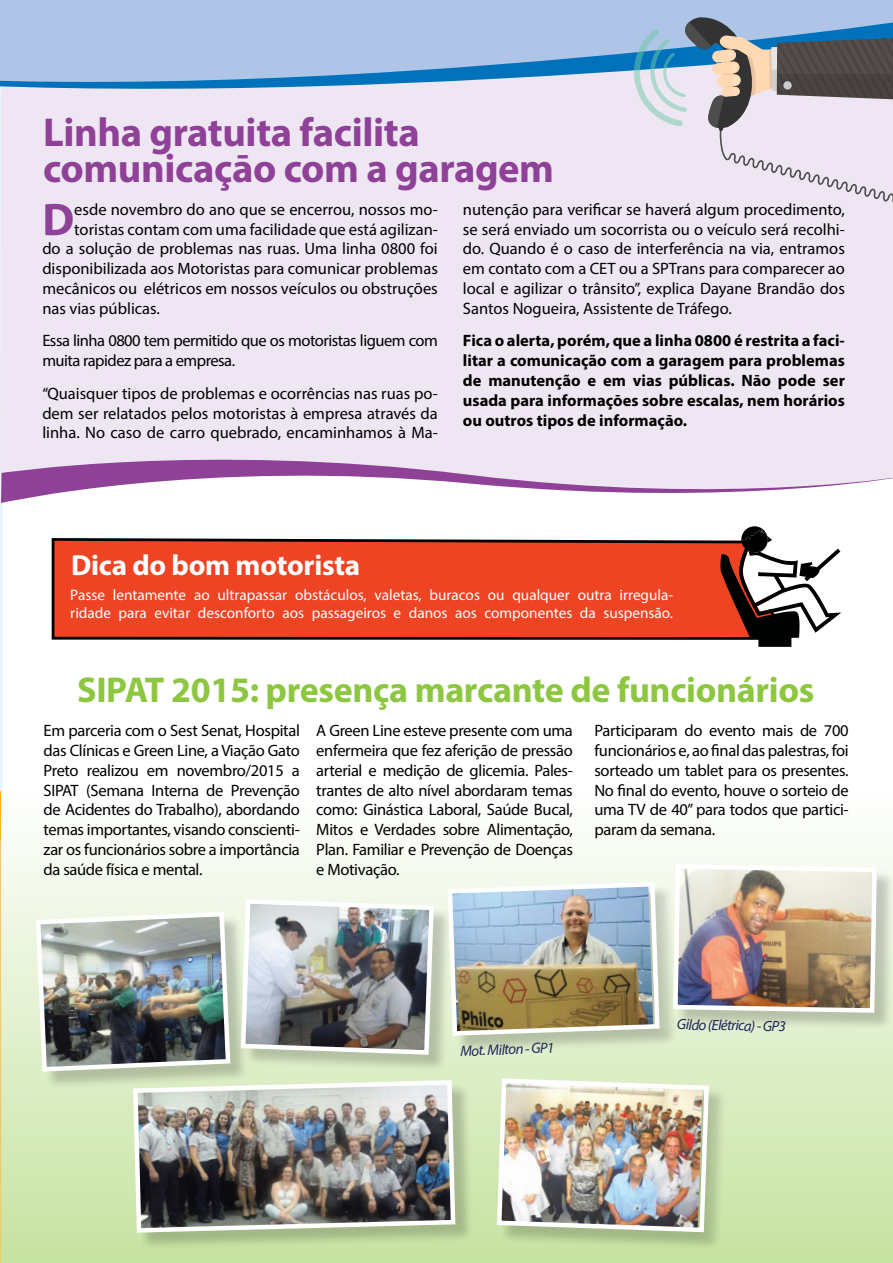
<style>
.page{position:relative;width:893px;height:1263px;background:#fff}
.page>*{position:absolute;margin:0;border:0;box-sizing:border-box;transform-origin:0 0}
.CCV_-_Texto_Matéria{font:700 45.9px "Myriad Pro";color:#8f4198}
.CCV_-_Título{font:700 40.5px/36px "Myriad Pro";letter-spacing:-.01em;color:#8f4198}
.CCV_-_Título-2{font:700 36px "Myriad Pro";letter-spacing:-.01em;color:#8dc741}
.CCV_-_Título-3{font:700 29.1px "Myriad Pro";letter-spacing:-.01em;color:#fff}
.CCV_-_Texto_Matéria-2{font:16.5px/19.8px "Myriad Pro";color:#000;text-align:justify}
.CCV_-_Texto_Matéria-3{font:700 16.5px/19.8px "Myriad Pro";color:#000;text-align:justify}
.CCV_-_Texto_Matéria-4{font:16.5px/19.8px "Myriad Pro";letter-spacing:-.03em;color:#000}
.CCV_-_Texto_Matéria-5{font:15.3px/18.3px "Myriad Pro";color:#fff}
.CCV_-__Legenda{font:italic 15px "Myriad Pro";color:#20255a}
</style>
<div class="page">
<div style="left:0;top:554px;width:893px;height:709px;background:linear-gradient(to bottom,#fff,#cce6ab)"></div>
<hr style="left:0;top:41px;width:2px;height:782px;background:#eaf5fc">
<svg style="left:0;top:791px;width:1px;height:472px"></svg>
<svg style="left:0;top:127px;width:893px;height:380px;background:#ebe3f0"></svg>
<svg style="left:0;top:0;width:893px;height:126px;background:#b4c9e7"></svg>
<svg style="left:50px;top:538px;width:670px;height:103px;background:#e14527"></svg>
<svg style="left:720px;top:526px;width:121px;height:121px"></svg>
<hr style="left:0;top:975px;width:3px;height:191px;background:#000;opacity:.2">
<div style="left:39px;top:915px;width:210px;height:175px;background:#000;opacity:.2"></div>
<div style="left:136px;top:1083px;width:338px;height:168px;background:#000;opacity:.2"></div>
<img style="left:131px;top:1078px;width:327px;height:157px">
<div style="left:450px;top:885px;width:228px;height:169px;background:#000;opacity:.2"></div>
<img style="left:445px;top:879px;width:217px;height:159px">
<div style="left:500px;top:1081px;width:227px;height:170px;background:#000;opacity:.2"></div>
<img style="left:495px;top:1076px;width:216px;height:158px">
<div style="left:244px;top:902px;width:208px;height:171px;background:#000;opacity:.2"></div>
<img style="left:33px;top:897px;width:403px;height:177px">
<div style="left:676px;top:867px;width:217px;height:164px;background:#000;opacity:.2"></div>
<img style="left:671px;top:862px;width:208px;height:153px">
<svg style="left:633px;top:17px;width:260px;height:194px;background:#b9bcc8"></svg>
<p class="CCV_-_Título" style="left:43px;top:113px;width:512px">Linha gratuita facilita comunicaçāo com a garagem</p>
<p class="CCV_-_Texto_Matéria-2" style="left:463px;top:199px;width:383px">nutenção para verificar se haverá algum procedimento, se será enviado um socorrista ou o veículo será recolhi&shy;do. Quando é o caso de interferência na via, entramos em contato com a CET ou a SPTrans para comparecer ao local e agilizar o trânsito”, explica Dayane Brandão dos Santos Nogueira, Assistente de Tráfego.</p>
<p class="CCV_-_Texto_Matéria-3" style="left:463px;top:330px;width:383px">Fica o alerta, porém, que a linha 0800 é restrita a faci&shy;litar a comunicação com a garagem para problemas de manutenção e em vias públicas. Nāo pode ser usada para informaçōes sobre escalas, nem horários ou outros tipos de informaçāo.</p>
<p class="CCV_-_Texto_Matéria" style="left:42px;top:189px;width:33px">D</p>
<p class="CCV_-_Texto_Matéria-2" style="left:74px;top:199px;width:365px">esde novembro do ano que se encerrou, nossos mo-</p>
<p class="CCV_-_Texto_Matéria-2" style="left:74px;top:219px;width:365px">toristas contam com uma facilidade que está agilizan-</p>
<p class="CCV_-_Texto_Matéria-2" style="left:42px;top:239px;width:397px">do a soluçāo de problemas nas ruas. Uma linha 0800 foi</p>
<p class="CCV_-_Texto_Matéria-2" style="left:42px;top:258px;width:397px">disponibilizada aos Motoristas para comunicar problemas</p>
<p class="CCV_-_Texto_Matéria-2" style="left:42px;top:278px;width:397px">mecânicos ou elétricos em nossos veículos ou obstruções</p>
<p class="CCV_-_Texto_Matéria-2" style="left:42px;top:298px;width:119px">nas vias públicas.</p>
<p class="CCV_-_Texto_Matéria-4" style="left:42px;top:331px;width:397px">Essa linha 0800 tem permitido que os motoristas liguem com muita rapidez para a empresa.</p>
<p class="CCV_-_Texto_Matéria-2" style="left:42px;top:383px;width:397px">“Quaisquer tipos de problemas e ocorrências nas ruas po&shy;dem ser relatados pelos motoristas à empresa através da linha. No caso de carro quebrado, encaminhamos à Ma-</p>
<p class="CCV_-_Título-3" style="left:71px;top:546px;width:291px">Dica do bom motorista</p>
<p class="CCV_-_Texto_Matéria-5" style="left:70px;top:585px;width:604px">Passe lentamente ao ultrapassar obstáculos, valetas, buracos ou qualquer outra irregula&shy;ridade para evitar desconforto aos passageiros e danos aos componentes da suspensão.</p>
<p class="CCV_-_Título-2" style="left:77px;top:666px;width:739px">SIPAT 2015: presença marcante de funcionários</p>
<p class="CCV_-_Texto_Matéria-2" style="left:44px;top:720px;width:258px">Em parceria com o Sest Senat, Hospital das Clínicas e Green Line, a Viação Gato Preto realizou em novembro/2015 a SIPAT (Semana Interna de Prevenção de Acidentes do Trabalho), abordando temas importantes, visando conscienti&shy;zar os funcionários sobre a importância da saúde física e mental.</p>
<p class="CCV_-_Texto_Matéria-2" style="left:316px;top:720px;width:258px">A Green Line esteve presente com uma enfermeira que fez aferição de pressão arterial e medição de glicemia. Pales&shy;trantes de alto nível abordaram temas como: Ginástica Laboral, Saúde Bucal, Mitos e Verdades sobre Alimentação, Plan. Familiar e Prevenção de Doenças e Motivação.</p>
<p class="CCV_-_Texto_Matéria-2" style="left:594px;top:720px;width:256px">Participaram do evento mais de 700 funcionários e, ao final das palestras, foi sorteado um tablet para os presentes.<br>No final do evento, houve o sorteio de uma TV de 40” para todos que partici&shy;param da semana.</p>
<p class="CCV_-__Legenda" style="left:460px;top:1042px;width:96px;rotate:-2deg">Mot. Milton - GP1</p>
<p class="CCV_-__Legenda" style="left:677px;top:1015px;width:111px;rotate:1deg">Gildo (Elétrica) - GP3</p>
</div>
